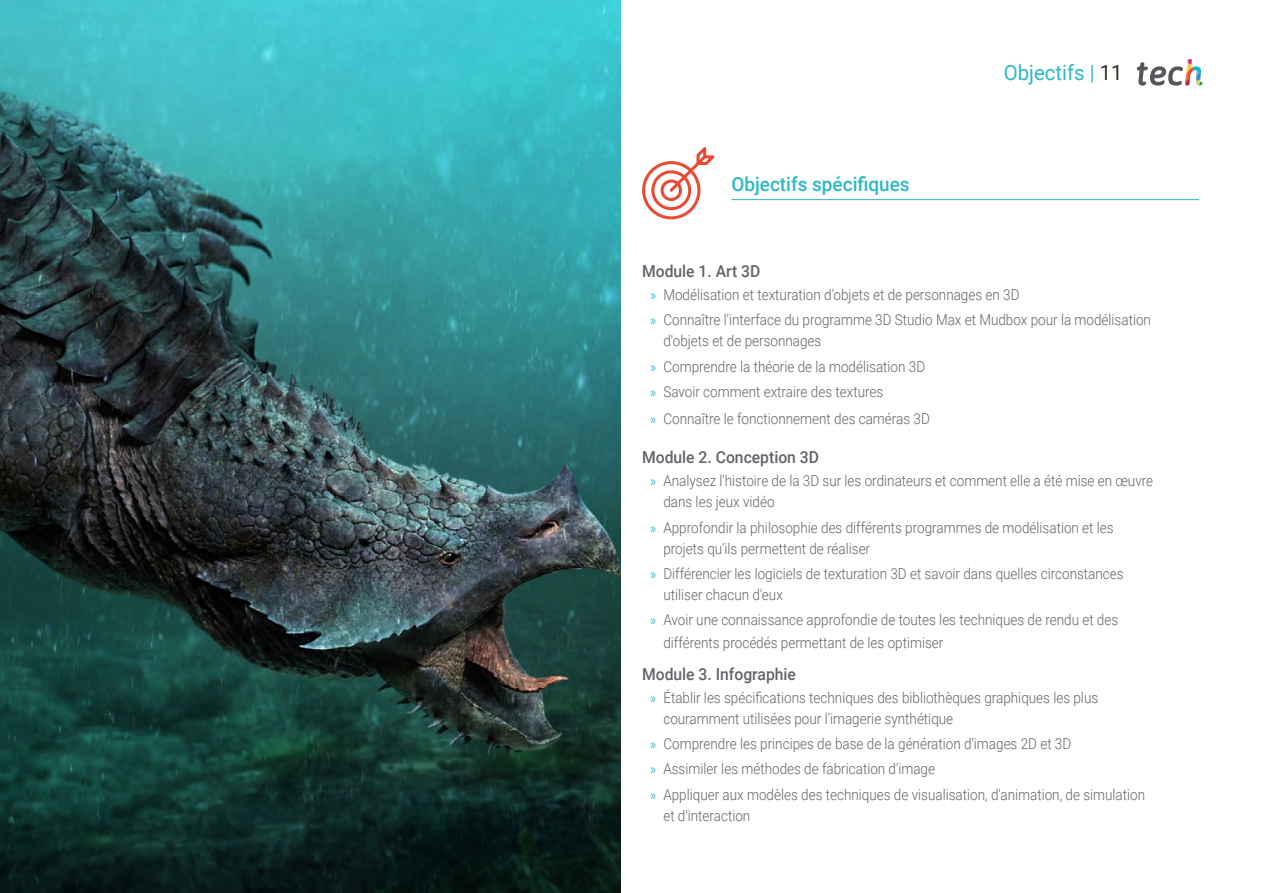
<style>
.page{position:relative;width:1263px;height:893px;background:#fff}
.page>*{position:absolute;margin:0;border:0;box-sizing:border-box;transform-origin:0 0}
.Sección___Pag{font:21px "Roboto";color:#2db8c5}
.Subtítulo_Pag{font:500 19.5px "Roboto";color:#2db8c5}
.Autor_ok{font:500 16.5px "Roboto";color:#61646a;scale:.95 1}
.t1{font:300 15px/21px "Roboto";color:#61646a;scale:.9 1}
.s1{color:#312e20}
.s2{font-family:"Myriad Pro";font-weight:400;color:#2db8c5}
</style>
<div class="page">
<hr style="left:731px;top:199px;width:468px;height:1px;background:#2db8c5">
<img style="left:0;top:0;width:621px;height:893px">
<svg style="left:1137px;top:59px;width:65px;height:27px"></svg>
<svg style="left:642px;top:147px;width:72px;height:72px"></svg>
<p class="Subtítulo_Pag" style="left:731px;top:170px;width:180px">Objectifs spécifiques</p>
<p class="Sección___Pag" style="left:1004px;top:57px;width:120px">Objectifs | <span class="s1">11</span></p>
<p class="Autor_ok" style="left:642px;top:260px;width:126px">Module 1. Art 3D</p>
<p class="t1" style="left:651px;top:284px;width:411px"><span class="s2">»</span> Modélisation et texturation d'objets et de personnages en 3D</p>
<p class="t1" style="left:663px;top:309px;width:543px;text-indent:-13px"><span class="s2">»</span> Connaître l'interface du programme 3D Studio Max et Mudbox pour la modélisation d'objets et de personnages</p>
<p class="t1" style="left:651px;top:355px;width:307px"><span class="s2">»</span> Comprendre la théorie de la modélisation 3D</p>
<p class="t1" style="left:651px;top:381px;width:260px"><span class="s2">»</span> Savoir comment extraire des textures</p>
<p class="t1" style="left:651px;top:407px;width:312px"><span class="s2">»</span> Connaître le fonctionnement des caméras 3D</p>
<p class="Autor_ok" style="left:642px;top:446px;width:188px">Module 2. Conception 3D</p>
<p class="t1" style="left:663px;top:470px;width:546px;text-indent:-13px"><span class="s2">»</span> Analysez l'histoire de la 3D sur les ordinateurs et comment elle a été mise en œuvre dans les jeux vidéo</p>
<p class="t1" style="left:663px;top:516px;width:502px;text-indent:-13px"><span class="s2">»</span> Approfondir la philosophie des différents programmes de modélisation et les projets qu'ils permettent de réaliser</p>
<p class="t1" style="left:663px;top:562px;width:513px;text-indent:-13px"><span class="s2">»</span> Différencier les logiciels de texturation 3D et savoir dans quelles circonstances utiliser chacun d'eux</p>
<p class="t1" style="left:663px;top:608px;width:507px;line-height:22.5px;text-indent:-13px"><span class="s2">»</span> Avoir une connaissance approfondie de toutes les techniques de rendu et des différents procédés permettant de les optimiser</p>
<p class="Autor_ok" style="left:642px;top:662px;width:163px">Module 3. Infographie</p>
<p class="t1" style="left:663px;top:686px;width:485px;text-indent:-13px"><span class="s2">»</span> Établir les spécifications techniques des bibliothèques graphiques les plus couramment utilisées pour l'imagerie synthétique</p>
<p class="t1" style="left:651px;top:733px;width:469px"><span class="s2">»</span> Comprendre les principes de base de la génération d'images 2D et 3D</p>
<p class="t1" style="left:651px;top:758px;width:318px"><span class="s2">»</span> Assimiler les méthodes de fabrication d'image</p>
<p class="t1" style="left:663px;top:783px;width:537px;text-indent:-13px"><span class="s2">»</span> Appliquer aux modèles des techniques de visualisation, d'animation, de simulation et d'interaction</p>
</div>
